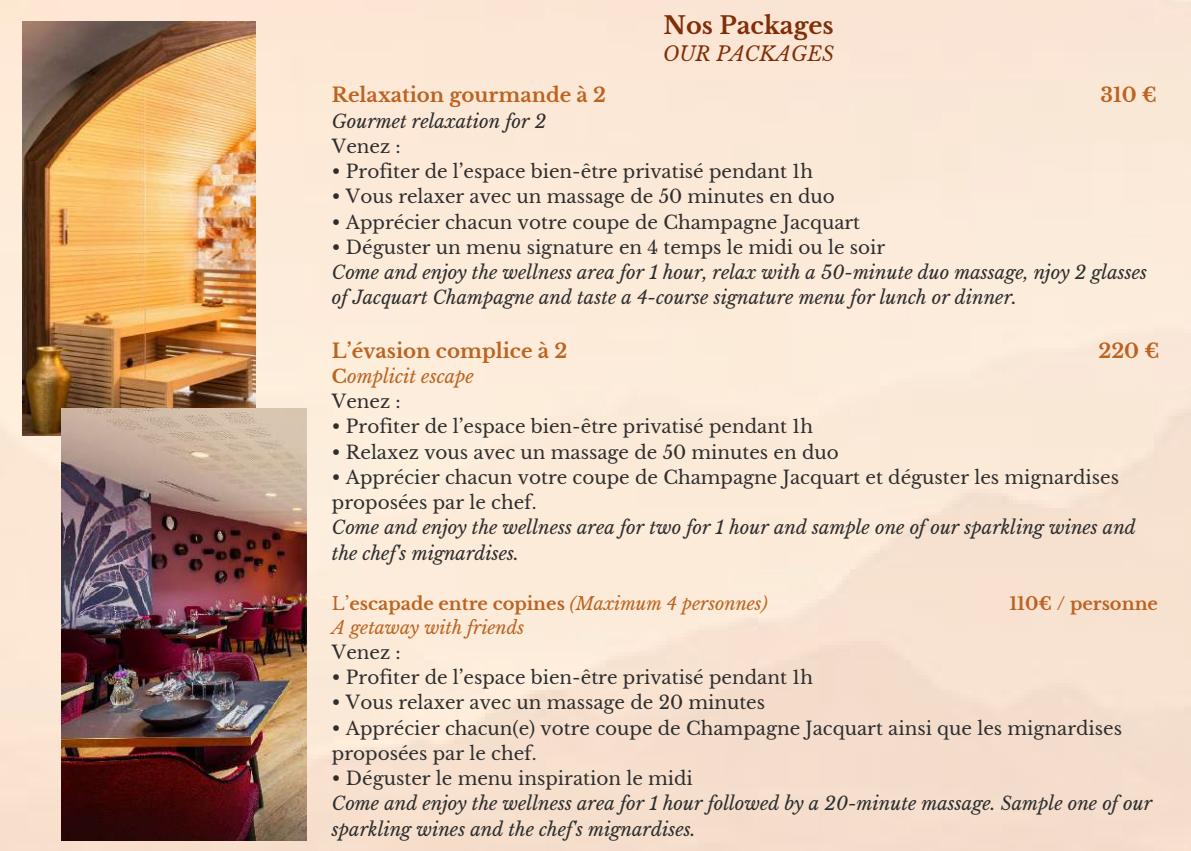
<style>
.page{position:relative;width:1191px;height:851px;background:#fff}
.page>*{position:absolute;margin:0;border:0;box-sizing:border-box;transform-origin:0 0}
.t1{font:700 24px "Libre Baskerville";color:#7e2f06}
.t2{font:italic 20px "Libre Baskerville";color:#7e2f06}
.t3{font:700 19.8px "Libre Baskerville";color:#bb6422}
.t4{font:18.4px/25.2px "Libre Baskerville";color:#2e2e2e}
.t5{font:italic 18.4px/25.2px "Libre Baskerville";color:#2e2e2e}
.t6{font:italic 18.4px/25.2px "Libre Baskerville";color:#bb6422}
.t7{font:700 17.8px "Libre Baskerville";color:#bb6422}
.t8{font:italic 17.8px "Libre Baskerville";color:#bb6422}
.s1{font-weight:700;font-style:normal}
.s2{font-style:normal;color:#2e2e2e}
.s3{font-weight:400}
.s4{font-weight:400;font-style:italic}
</style>
<div class="page">
<img style="left:0;top:0;width:1191px;height:850px">
<img style="left:23px;top:21px;width:232px;height:414px">
<img style="left:62px;top:408px;width:244px;height:432px">
<h1 class="t1" style="left:664px;top:10px;width:172px">Nos Packages</h1>
<p class="t2" style="left:663px;top:41px;width:173px">OUR PACKAGES</p>
<p class="t3" style="left:332px;top:83px;width:276px">Relaxation gourmande à 2</p>
<p class="t3" style="left:1100px;top:83px;width:58px">310 €</p>
<p class="t5" style="left:332px;top:109px;width:216px">Gourmet relaxation for 2</p>
<p class="t4" style="left:332px;top:134px;width:70px">Venez :</p>
<p class="t4" style="left:332px;top:159px;width:483px">• Profiter de l’espace bien-être privatisé pendant 1h</p>
<p class="t4" style="left:332px;top:184px;width:504px">• Vous relaxer avec un massage de 50 minutes en duo</p>
<p class="t4" style="left:332px;top:209px;width:530px">• Apprécier chacun votre coupe de Champagne Jacquart</p>
<p class="t4" style="left:332px;top:235px;width:555px">• Déguster un menu signature en 4 temps le midi ou le soir</p>
<p class="t5" style="left:332px;top:260px;width:817px">Come and enjoy the wellness area for 1 hour, relax with a 50-minute duo massage, njoy 2 glasses of Jacquart Champagne and taste a 4-course signature menu for lunch or dinner.</p>
<p class="t3" style="left:332px;top:338px;width:237px">L’évasion complice à 2</p>
<p class="t3" style="left:1099px;top:338px;width:63px">220 €</p>
<p class="t6" style="left:332px;top:364px;width:144px"><span class="s1">C</span>omplicit escape<br><span class="s2">Venez :</span></p>
<p class="t4" style="left:332px;top:414px;width:483px">• Profiter de l’espace bien-être privatisé pendant 1h</p>
<p class="t4" style="left:332px;top:439px;width:508px">• Relaxez vous avec un massage de 50 minutes en duo</p>
<p class="t4" style="left:332px;top:465px;width:789px">• Apprécier chacun votre coupe de Champagne Jacquart et déguster les mignardises proposées par le chef.</p>
<p class="t5" style="left:332px;top:515px;width:806px">Come and enjoy the wellness area for two for 1 hour and sample one of our sparkling wines and the chef's mignardises.</p>
<p class="t7" style="left:332px;top:592px;width:437px"><span class="s3">L’</span>escapade entre copines <span class="s4">(Maximum 4 personnes)</span></p>
<p class="t7" style="left:1010px;top:592px;width:150px">110€ / personne</p>
<p class="t8" style="left:332px;top:616px;width:194px">A getaway with friends</p>
<p class="t4" style="left:332px;top:640px;width:70px">Venez :</p>
<p class="t4" style="left:332px;top:665px;width:483px">• Profiter de l’espace bien-être privatisé pendant 1h</p>
<p class="t4" style="left:332px;top:690px;width:435px">• Vous relaxer avec un massage de 20 minutes</p>
<p class="t4" style="left:332px;top:715px;width:792px">• Apprécier chacun(e) votre coupe de Champagne Jacquart ainsi que les mignardises proposées par le chef.</p>
<p class="t4" style="left:332px;top:766px;width:362px">• Déguster le menu inspiration le midi</p>
<p class="t5" style="left:332px;top:791px;width:822px">Come and enjoy the wellness area for 1 hour followed by a 20-minute massage. Sample one of our sparkling wines and the chef's mignardises.</p>
</div>
